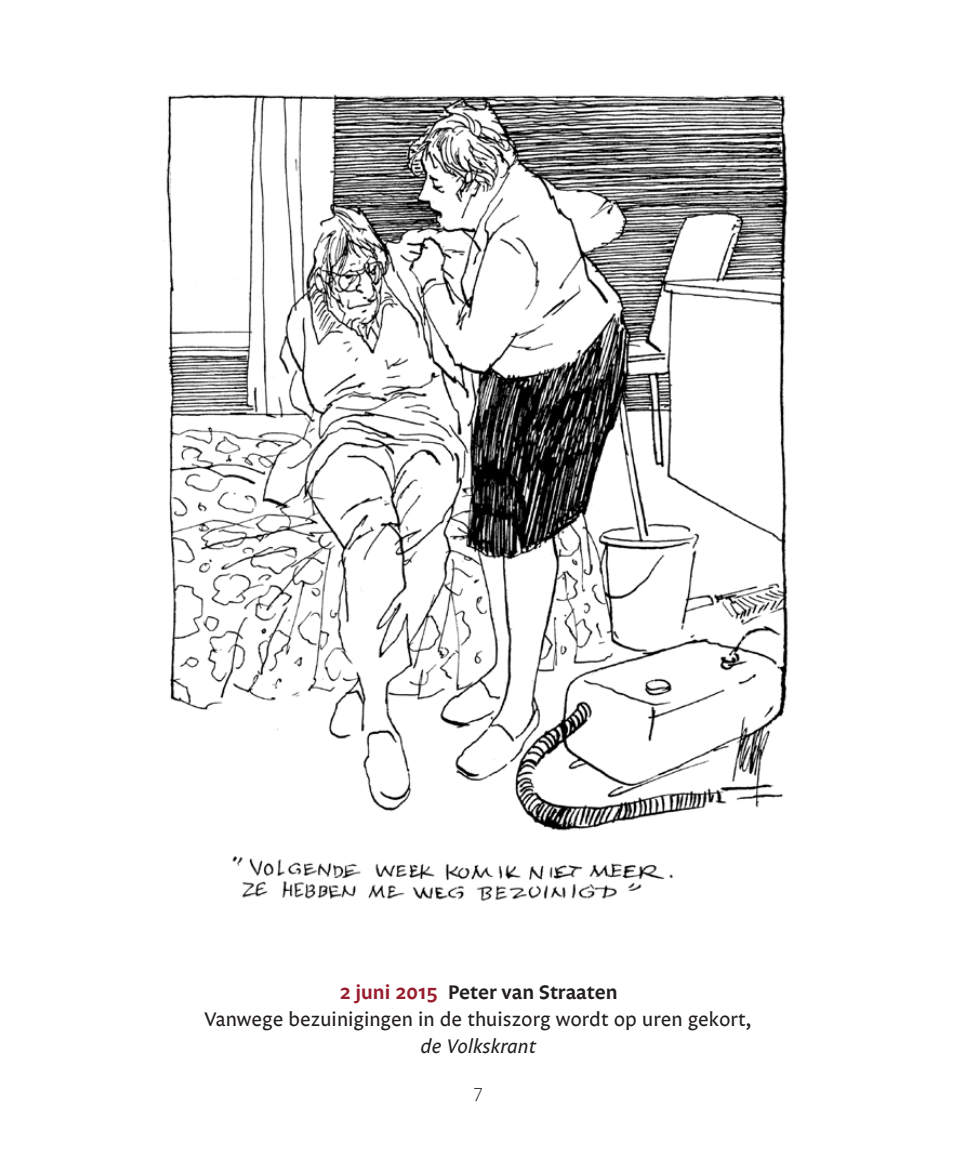
<style>
.page{position:relative;width:957px;height:1149px;background:#fff}
.page>*{position:absolute;margin:0;border:0;box-sizing:border-box;transform-origin:0 0}
.t1{font:20.25px/27px "Legato OT";color:#231f20;text-align:center}
.t2{font:italic 20.25px "Legato OT";color:#231f20}
.t3{font:300 18px "Legato OT";color:#231f20}
.s1{font-weight:600;color:#9a1e2e}
.s2{font-weight:600}
</style>
<div class="page">
<img style="left:163px;top:93px;width:625px;height:808px">
<p class="t1" style="left:204px;top:979px;width:549px"><span class="s1">2 juni 2015</span> <span class="s2">Peter van Straaten<br></span>Vanwege bezuinigingen in de thuiszorg wordt op uren gekort,</p>
<p class="t2" style="left:421px;top:1033px;width:117px">de Volkskrant</p>
<p class="t3" style="left:473px;top:1081px;width:12px">7</p>
</div>
